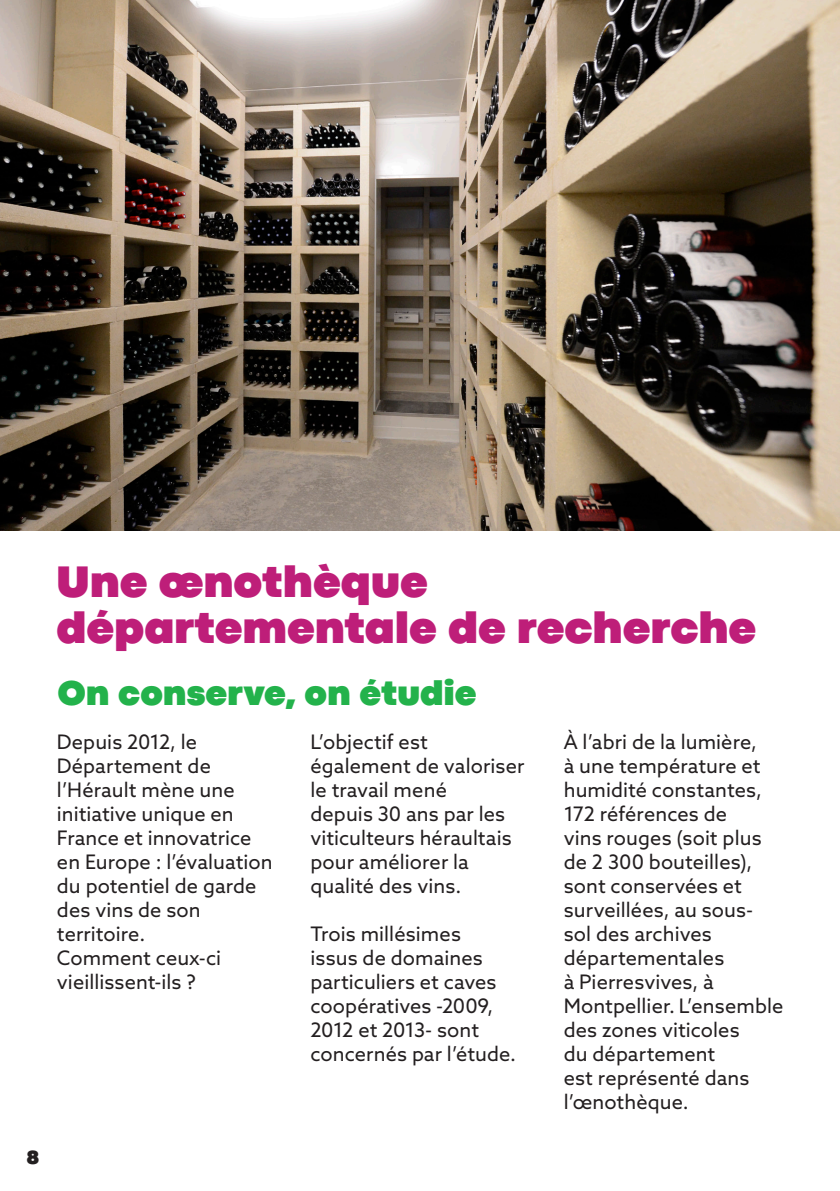
<style>
.page{position:relative;width:840px;height:1191px;background:#fff}
.page>*{position:absolute;margin:0;border:0;box-sizing:border-box;transform-origin:0 0}
.TITRE_2_SOMMAIRE{font:900 46px/46px "Codec Pro";color:#be1e79}
.TITRE_2_SOMMAIRE-2{font:900 36px "Codec Pro";letter-spacing:.005em;color:#23b24b}
.TITRE_2_SOMMAIRE-3{font:20px/24px "Azo Sans";letter-spacing:.005em;color:#231f20}
.t1{font:900 20px "Codec Pro";color:#231f20}
</style>
<div class="page">
<img style="left:0;top:0;width:839px;height:530px">
<p class="t1" style="left:27px;top:1145px;width:14px">8</p>
<p class="TITRE_2_SOMMAIRE" style="left:56px;top:558px;width:700px">Une œnothèque départementale de recherche</p>
<p class="TITRE_2_SOMMAIRE-2" style="left:58px;top:671px;width:420px">On conserve, on étudie</p>
<p class="TITRE_2_SOMMAIRE-3" style="left:57px;top:729px;width:217px">Depuis 2012, le<br>Département de l’Hérault mène une initiative unique en<br>France et innovatrice en Europe : l’évaluation du potentiel de garde des vins de son territoire.</p>
<p class="TITRE_2_SOMMAIRE-3" style="left:57px;top:945px;width:166px">Comment ceux-ci vieillissent-ils ?</p>
<p class="TITRE_2_SOMMAIRE-3" style="left:563px;top:730px;width:221px">À l’abri de la lumière,<br>à une température et humidité constantes,<br>172 références de<br>vins rouges (soit plus de 2 300 bouteilles), sont conservées et surveillées, au sous&shy;sol des archives départementales<br>à Pierresvives, à<br>Montpellier. L’ensemble des zones viticoles<br>du département<br>est représenté dans l’œnothèque.</p>
<p class="TITRE_2_SOMMAIRE-3" style="left:310px;top:729px;width:215px">L’objectif est également de valoriser le travail mené<br>depuis 30 ans par les viticulteurs héraultais pour améliorer la qualité des vins.</p>
<p class="TITRE_2_SOMMAIRE-3" style="left:310px;top:921px;width:207px">Trois millésimes<br>issus de domaines particuliers et caves coopératives -2009,<br>2012 et 2013- sont concernés par l’étude.</p>
</div>
